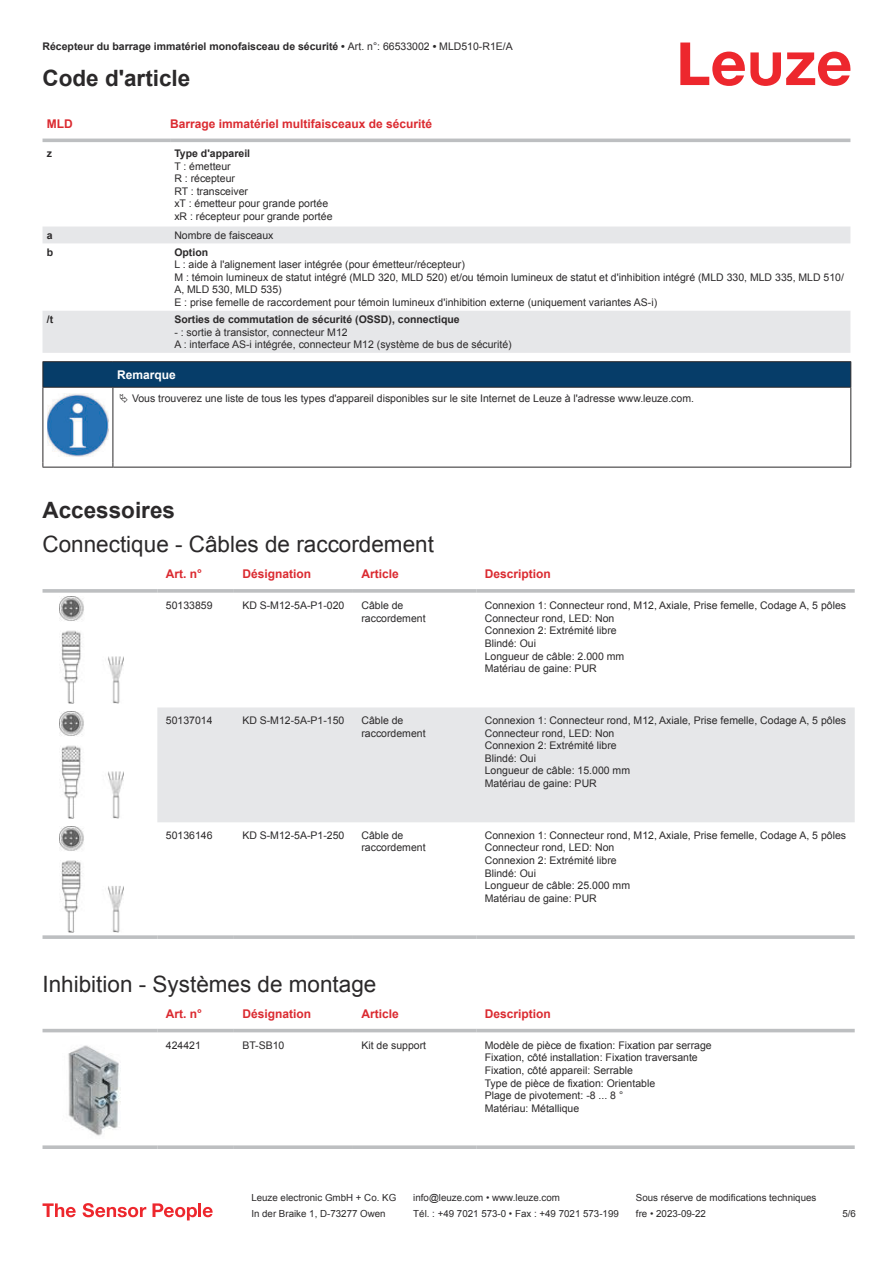
<style>
.page{position:relative;width:893px;height:1263px;background:#fff}
.page>*{position:absolute;margin:0;border:0;box-sizing:border-box;transform-origin:0 0}
.t1{font:22.5px "Arial";color:#2b292a}
.t2{font:700 22.5px "Arial";color:#2b292a}
.t3{font:700 12px "Arial";color:#db2a30}
.t4{font:700 12px "Arial";color:#fff}
.t5{font:10.5px/12.6px "Arial";color:#2b292a}
.t6{font:700 10.5px "Arial";color:#2b292a}
.t7{font:9.75px "Arial";color:#2b292a}
.s1{font-weight:400}
</style>
<div class="page">
<svg style="left:680px;top:43px;width:170px;height:43px"></svg>
<svg style="left:43px;top:138px;width:807px;height:1px"></svg>
<svg style="left:43px;top:226px;width:807px;height:127px"></svg>
<hr style="left:43px;top:139px;width:127px;height:3px;background:#bdbfc1">
<hr style="left:170px;top:139px;width:680px;height:3px;background:#bdbfc1">
<div style="left:157px;top:707px;width:698px;height:115px;background:#e6e7e9"></div>
<svg style="left:43px;top:589px;width:114px;height:4px"></svg>
<svg style="left:157px;top:589px;width:77px;height:4px"></svg>
<svg style="left:234px;top:589px;width:119px;height:4px"></svg>
<svg style="left:353px;top:589px;width:123px;height:4px"></svg>
<svg style="left:476px;top:589px;width:379px;height:4px;background:#c3c5c7"></svg>
<svg style="left:43px;top:935px;width:114px;height:4px"></svg>
<svg style="left:157px;top:935px;width:77px;height:4px"></svg>
<svg style="left:234px;top:935px;width:119px;height:4px"></svg>
<svg style="left:353px;top:935px;width:123px;height:4px"></svg>
<svg style="left:476px;top:935px;width:379px;height:4px;background:#c3c5c7"></svg>
<img style="left:59px;top:597px;width:65px;height:106px">
<img style="left:59px;top:712px;width:65px;height:106px">
<img style="left:59px;top:826px;width:65px;height:107px">
<svg style="left:43px;top:1028px;width:812px;height:5px;fill:#efeff0"></svg>
<hr style="left:43px;top:1029px;width:114px;height:3px;background:#bdbfc1">
<hr style="left:157px;top:1029px;width:77px;height:3px;background:#bdbfc1">
<hr style="left:234px;top:1029px;width:119px;height:3px;background:#bdbfc1">
<hr style="left:353px;top:1029px;width:123px;height:3px;background:#bdbfc1">
<hr style="left:476px;top:1029px;width:379px;height:3px;background:#bdbfc1">
<svg style="left:43px;top:1145px;width:114px;height:4px"></svg>
<svg style="left:157px;top:1145px;width:77px;height:4px"></svg>
<svg style="left:234px;top:1145px;width:119px;height:4px"></svg>
<svg style="left:353px;top:1145px;width:123px;height:4px"></svg>
<svg style="left:476px;top:1145px;width:379px;height:4px;background:#c4c5c7"></svg>
<img style="left:68px;top:1045px;width:53px;height:91px">
<svg style="left:43px;top:1203px;width:33px;height:14px"></svg>
<svg style="left:83px;top:1203px;width:63px;height:14px"></svg>
<svg style="left:153px;top:1203px;width:44px;height:17px"></svg>
<hr style="left:198px;top:1203px;width:3px;height:14px;background:#ed272d">
<svg style="left:203px;top:1207px;width:10px;height:10px"></svg>
<svg style="left:44px;top:388px;width:806px;height:79px"></svg>
<hr style="left:43px;top:361px;width:70px;height:1px;background:#2b292a">
<hr style="left:43px;top:387px;width:70px;height:1px;background:#2b292a">
<hr style="left:113px;top:361px;width:738px;height:1px;background:#2b292a">
<svg style="left:43px;top:362px;width:808px;height:25px;background:#063c67"></svg>
<hr style="left:113px;top:387px;width:738px;height:1px;background:#2b292a">
<hr style="left:43px;top:388px;width:1px;height:75px;background:#2b292a">
<hr style="left:113px;top:388px;width:1px;height:75px;background:#2b292a">
<hr style="left:850px;top:388px;width:1px;height:75px;background:#2b292a">
<hr style="left:43px;top:467px;width:70px;height:1px;background:#2b292a">
<hr style="left:113px;top:467px;width:738px;height:1px;background:#2b292a">
<img style="left:47px;top:394px;width:61px;height:62px">
<div style="left:115px;top:388px;width:734px;height:20px;background:#fff"></div>
<p class="t6" style="left:43px;top:43px;width:472px">Récepteur du barrage immatériel monofaisceau de sécurité • <span class="s1">Art. n°: 66533002</span> • <span class="s1">MLD510-R1E/A</span></p>
<h1 class="t2" style="left:43px;top:70px;width:149px">Code d'article</h1>
<p class="t3" style="left:47px;top:119px;width:27px">MLD</p>
<p class="t3" style="left:170px;top:119px;width:264px">Barrage immatériel multifaisceaux de sécurité</p>
<p class="t6" style="left:47px;top:149px;width:7px">z</p>
<p class="t6" style="left:174px;top:149px;width:77px">Type d'appareil</p>
<p class="t5" style="left:174px;top:161px;width:160px">T : émetteur<br>R : récepteur<br>RT : transceiver<br>xT : émetteur pour grande portée xR : récepteur pour grande portée</p>
<p class="t6" style="left:47px;top:231px;width:7px">a</p>
<p class="t5" style="left:174px;top:230px;width:101px">Nombre de faisceaux</p>
<p class="t6" style="left:47px;top:248px;width:8px">b</p>
<p class="t6" style="left:174px;top:248px;width:35px">Option</p>
<p class="t5" style="left:174px;top:259px;width:671px">L : aide à l'alignement laser intégrée (pour émetteur/récepteur)<br>M : témoin lumineux de statut intégré (MLD 320, MLD 520) et/ou témoin lumineux de statut et d'inhibition intégré (MLD 330, MLD 335, MLD 510/ A, MLD 530, MLD 535)<br>E : prise femelle de raccordement pour témoin lumineux d'inhibition externe (uniquement variantes AS-i)</p>
<p class="t6" style="left:47px;top:315px;width:8px">/t</p>
<p class="t6" style="left:174px;top:315px;width:287px">Sorties de commutation de sécurité (OSSD), connectique</p>
<p class="t5" style="left:174px;top:326px;width:339px">- : sortie à transistor, connecteur M12<br>A : interface AS-i intégrée, connecteur M12 (système de bus de sécurité)</p>
<p class="t4" style="left:117px;top:370px;width:60px">Remarque</p>
<p class="t5" style="left:132px;top:393px;width:563px">Vous trouverez une liste de tous les types d'appareil disponibles sur le site Internet de Leuze à l'adresse www.leuze.com.</p>
<h1 class="t2" style="left:43px;top:502px;width:134px">Accessoires</h1>
<h1 class="t1" style="left:43px;top:536px;width:393px">Connectique - Câbles de raccordement</h1>
<p class="t3" style="left:166px;top:569px;width:38px">Art. n°</p>
<p class="t3" style="left:242px;top:569px;width:70px">Désignation</p>
<p class="t3" style="left:361px;top:569px;width:39px">Article</p>
<p class="t3" style="left:485px;top:569px;width:68px">Description</p>
<p class="t5" style="left:166px;top:600px;width:48px">50133859</p>
<p class="t5" style="left:242px;top:600px;width:104px">KD S-M12-5A-P1- 020</p>
<p class="t5" style="left:361px;top:600px;width:66px">Câble de raccordement</p>
<p class="t5" style="left:485px;top:600px;width:363px">Connexion 1: Connecteur rond, M12, Axiale, Prise femelle, Codage A, 5 pôles<br>Connecteur rond, LED: Non<br>Connexion 2: Extrémité libre<br>Blindé: Oui<br>Longueur de câble: 2.000 mm<br>Matériau de gaine: PUR</p>
<p class="t5" style="left:166px;top:715px;width:48px">50137014</p>
<p class="t5" style="left:242px;top:715px;width:104px">KD S-M12-5A-P1- 150</p>
<p class="t5" style="left:361px;top:715px;width:66px">Câble de raccordement</p>
<p class="t5" style="left:485px;top:715px;width:363px">Connexion 1: Connecteur rond, M12, Axiale, Prise femelle, Codage A, 5 pôles<br>Connecteur rond, LED: Non<br>Connexion 2: Extrémité libre<br>Blindé: Oui<br>Longueur de câble: 15.000 mm<br>Matériau de gaine: PUR</p>
<p class="t5" style="left:166px;top:830px;width:48px">50136146</p>
<p class="t5" style="left:242px;top:830px;width:104px">KD S-M12-5A-P1- 250</p>
<p class="t5" style="left:361px;top:830px;width:66px">Câble de raccordement</p>
<p class="t5" style="left:485px;top:830px;width:363px">Connexion 1: Connecteur rond, M12, Axiale, Prise femelle, Codage A, 5 pôles<br>Connecteur rond, LED: Non<br>Connexion 2: Extrémité libre<br>Blindé: Oui<br>Longueur de câble: 25.000 mm<br>Matériau de gaine: PUR</p>
<h1 class="t1" style="left:43px;top:975px;width:335px">Inhibition - Systèmes de montage</h1>
<p class="t3" style="left:166px;top:1009px;width:38px">Art. n°</p>
<p class="t3" style="left:242px;top:1009px;width:70px">Désignation</p>
<p class="t3" style="left:361px;top:1009px;width:39px">Article</p>
<p class="t3" style="left:485px;top:1009px;width:68px">Description</p>
<p class="t5" style="left:166px;top:1040px;width:37px">424421</p>
<p class="t5" style="left:242px;top:1040px;width:44px">BT-SB10</p>
<p class="t5" style="left:361px;top:1040px;width:66px">Kit de support</p>
<p class="t5" style="left:485px;top:1040px;width:229px">Modèle de pièce de fixation: Fixation par serrage Fixation, côté installation: Fixation traversante Fixation, côté appareil: Serrable<br>Type de pièce de fixation: Orientable<br>Plage de pivotement: -8 ... 8 °<br>Matériau: Métallique</p>
<p class="t7" style="left:251px;top:1194px;width:146px">Leuze electronic GmbH + Co. KG</p>
<p class="t7" style="left:413px;top:1194px;width:148px">info@leuze.com • www.leuze.com</p>
<p class="t7" style="left:636px;top:1194px;width:182px">Sous réserve de modifications techniques</p>
<p class="t7" style="left:251px;top:1210px;width:136px">In der Braike 1, D-73277 Owen</p>
<p class="t7" style="left:413px;top:1210px;width:207px">Tél. : +49 7021 573-0 • Fax : +49 7021 573-199</p>
<p class="t7" style="left:636px;top:1210px;width:72px">fre • 2023-09-22</p>
<p class="t7" style="left:842px;top:1210px;width:15px">5 /6</p>
</div>
